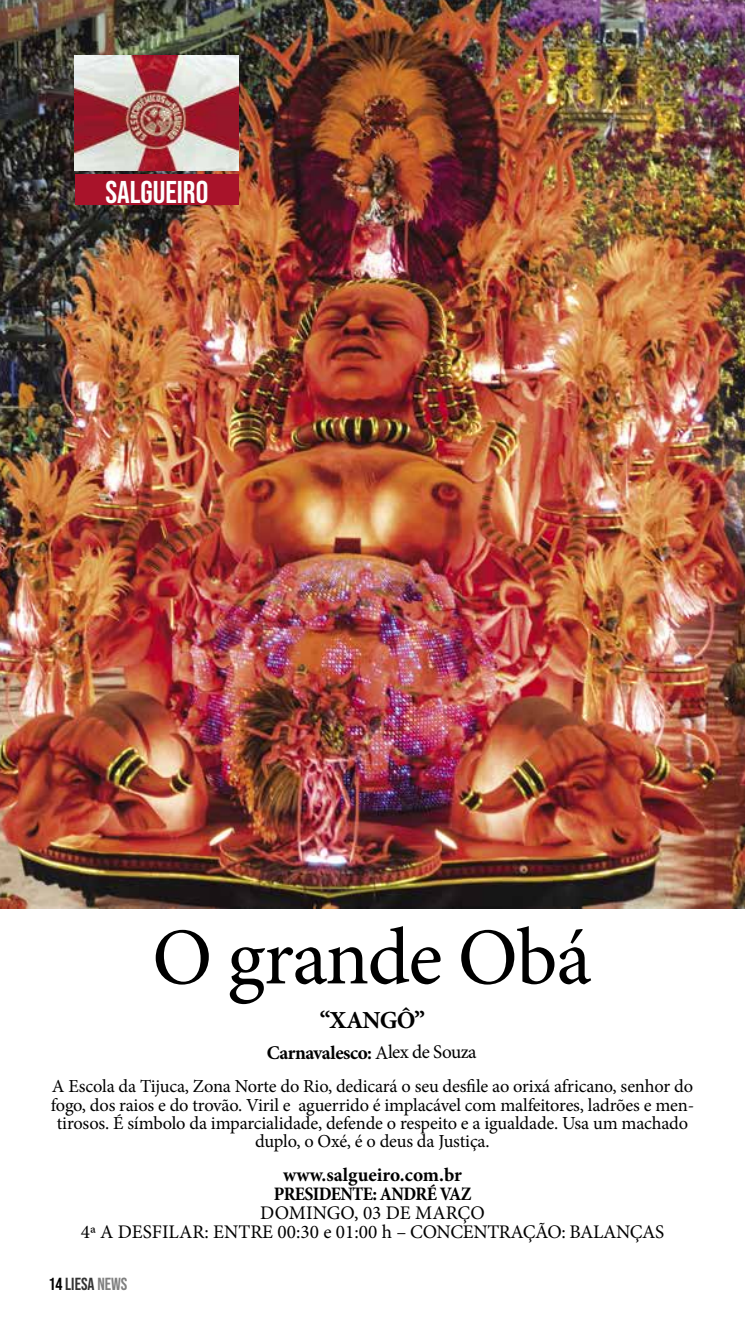
<style>
.page{position:relative;width:745px;height:1340px;background:#fff}
.page>*{position:absolute;margin:0;border:0;box-sizing:border-box;transform-origin:0 0}
.t1{font:80.5px "Minion Pro";letter-spacing:-.02em;color:#000}
.t2{font:31.5px "Bebas Neue";color:#fff}
.t3{font:700 24.5px "Minion Pro";letter-spacing:-.03em;color:#000}
.t4{font:19.25px/19.2px "Minion Pro";letter-spacing:-.005em;color:#000;text-align:center}
.t5{font:700 19.25px "Minion Pro";letter-spacing:.005em;color:#000}
.t6{font:700 condensed 19.25px "Minion Pro";letter-spacing:-.03em;color:#000}
.t7{font:18.38px/18.4px "Minion Pro";letter-spacing:-.01em;color:#000;text-align:center}
.t8{font:17.5px "Bebas Neue";color:#333}
.s1{font-weight:400}
.s2{color:#000}
.s3{color:#7f7f7f}
</style>
<div class="page">
<img style="left:0;top:0;width:744px;height:908px">
<img style="left:74px;top:55px;width:164px;height:115px">
<div style="left:75px;top:174px;width:164px;height:31px;background:#a9132a"></div>
<h2 class="t2" style="left:105px;top:174px;width:104px">SALGUEIRO</h2>
<h1 class="t1" style="left:152px;top:903px;width:440px">O grande Obá</h1>
<h3 class="t3" style="left:319px;top:1003px;width:107px">“XANGÔ”</h3>
<p class="t5" style="left:266px;top:1040px;width:211px;rotate:-1deg">Carnavalesco: <span class="s1">Alex de Souza</span></p>
<p class="t7" style="left:51px;top:1077px;width:644px">A Escola da Tijuca, Zona Norte do Rio, dedicará o seu desfile ao orixá africano, senhor do fogo, dos raios e do trovão. Viril e aguerrido é implacável com malfeitores, ladrões e men&shy;tirosos. É símbolo da imparcialidade, defende o respeito e a igualdade. Usa um machado duplo, o Oxé, é o deus da Justiça.</p>
<p class="t5" style="left:283px;top:1160px;width:180px">www.salgueiro.com.br</p>
<p class="t6" style="left:273px;top:1180px;width:199px">PRESIDENTE: ANDRÉ VAZ</p>
<p class="t4" style="left:81px;top:1203px;width:584px">DOMINGO, 03 DE MARÇO<br>4ª A DESFILAR: ENTRE 00:30 e 01:00 h – CONCENTRAÇÃO: BALANÇAS</p>
<p class="t8" style="left:48px;top:1274px;width:80px"><span class="s2">14</span> LIESA <span class="s3">NEWS</span></p>
</div>
